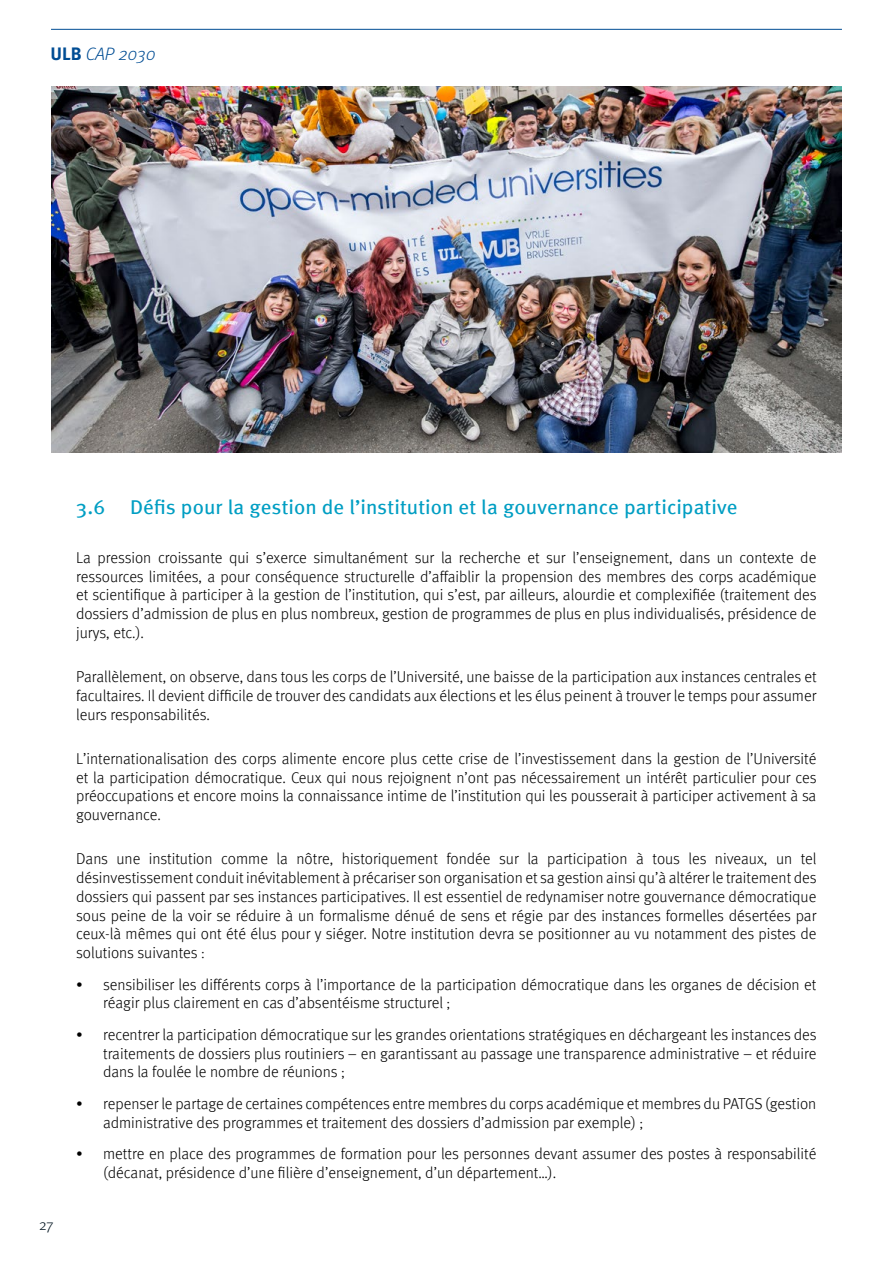
<style>
.page{position:relative;width:893px;height:1263px;background:#fff}
.page>*{position:absolute;margin:0;border:0;box-sizing:border-box;transform-origin:0 0}
.t1{font:19.95px "Meta";letter-spacing:.005em;color:#009ec3;scale:1.05 1}
.t2{font:italic 300 18px "Meta OT";color:#004d94}
.t3{font:300 15.75px/18.8px "Meta";color:#000;text-align:justify}
.t4{font:300 15px "Meta";color:#00131f}
.s1{font-weight:700;font-style:normal}
</style>
<div class="page">
<hr style="left:51px;top:29px;width:791px;height:1px;background:#004d94">
<img style="left:51px;top:86px;width:791px;height:366px">
<p class="t2" style="left:51px;top:43px;width:107px"><span class="s1">ULB</span> CAP 2030</p>
<p class="t4" style="left:39px;top:1216px;width:16px">27</p>
<p class="t1" style="left:76px;top:496px;width:29px">3.6</p>
<p class="t1" style="left:130px;top:496px;width:580px">Défis pour la gestion de l’institution et la gouvernance participative</p>
<p class="t3" style="left:76px;top:548px;width:742px">La pression croissante qui s’exerce simultanément sur la recherche et sur l’enseignement, dans un contexte de ressources limitées, a pour conséquence structurelle d’affaiblir la propension des membres des corps académique et scientifique à participer à la gestion de l’institution, qui s’est, par ailleurs, alourdie et complexifiée (traitement des dossiers d’admission de plus en plus nombreux, gestion de programmes de plus en plus individualisés, présidence de jurys, etc.).</p>
<p class="t3" style="left:76px;top:667px;width:742px">Parallèlement, on observe, dans tous les corps de l’Université, une baisse de la participation aux instances centrales et facultaires. Il devient difficile de trouver des candidats aux élections et les élus peinent à trouver le temps pour assumer leurs responsabilités.</p>
<p class="t3" style="left:76px;top:749px;width:742px">L’internationalisation des corps alimente encore plus cette crise de l’investissement dans la gestion de l’Université et la participation démocratique. Ceux qui nous rejoignent n’ont pas nécessairement un intérêt particulier pour ces préoccupations et encore moins la connaissance intime de l’institution qui les pousserait à participer activement à sa gouvernance.</p>
<p class="t3" style="left:76px;top:849px;width:742px">Dans une institution comme la nôtre, historiquement fondée sur la participation à tous les niveaux, un tel désinvestissement conduit inévitablement à précariser son organisation et sa gestion ainsi qu’à altérer le traitement des dossiers qui passent par ses instances participatives. Il est essentiel de redynamiser notre gouvernance démocratique sous peine de la voir se réduire à un formalisme dénué de sens et régie par des instances formelles désertées par ceux-là mêmes qui ont été élus pour y siéger. Notre institution devra se positionner au vu notamment des pistes de solutions suivantes :</p>
<p class="t3" style="left:103px;top:974px;width:715px;text-indent:-27px">• sensibiliser les différents corps à l’importance de la participation démocratique dans les organes de décision et réagir plus clairement en cas d’absentéisme structurel ;</p>
<p class="t3" style="left:103px;top:1025px;width:715px;text-indent:-27px">• recentrer la participation démocratique sur les grandes orientations stratégiques en déchargeant les instances des traitements de dossiers plus routiniers – en garantissant au passage une transparence administrative – et réduire dans la foulée le nombre de réunions ;</p>
<p class="t3" style="left:103px;top:1094px;width:715px;text-indent:-27px">• repenser le partage de certaines compétences entre membres du corps académique et membres du PATGS (gestion administrative des programmes et traitement des dossiers d’admission par exemple) ;</p>
<p class="t3" style="left:103px;top:1144px;width:715px;text-indent:-27px">• mettre en place des programmes de formation pour les personnes devant assumer des postes à responsabilité (décanat, présidence d’une filière d’enseignement, d’un département…).</p>
</div>
